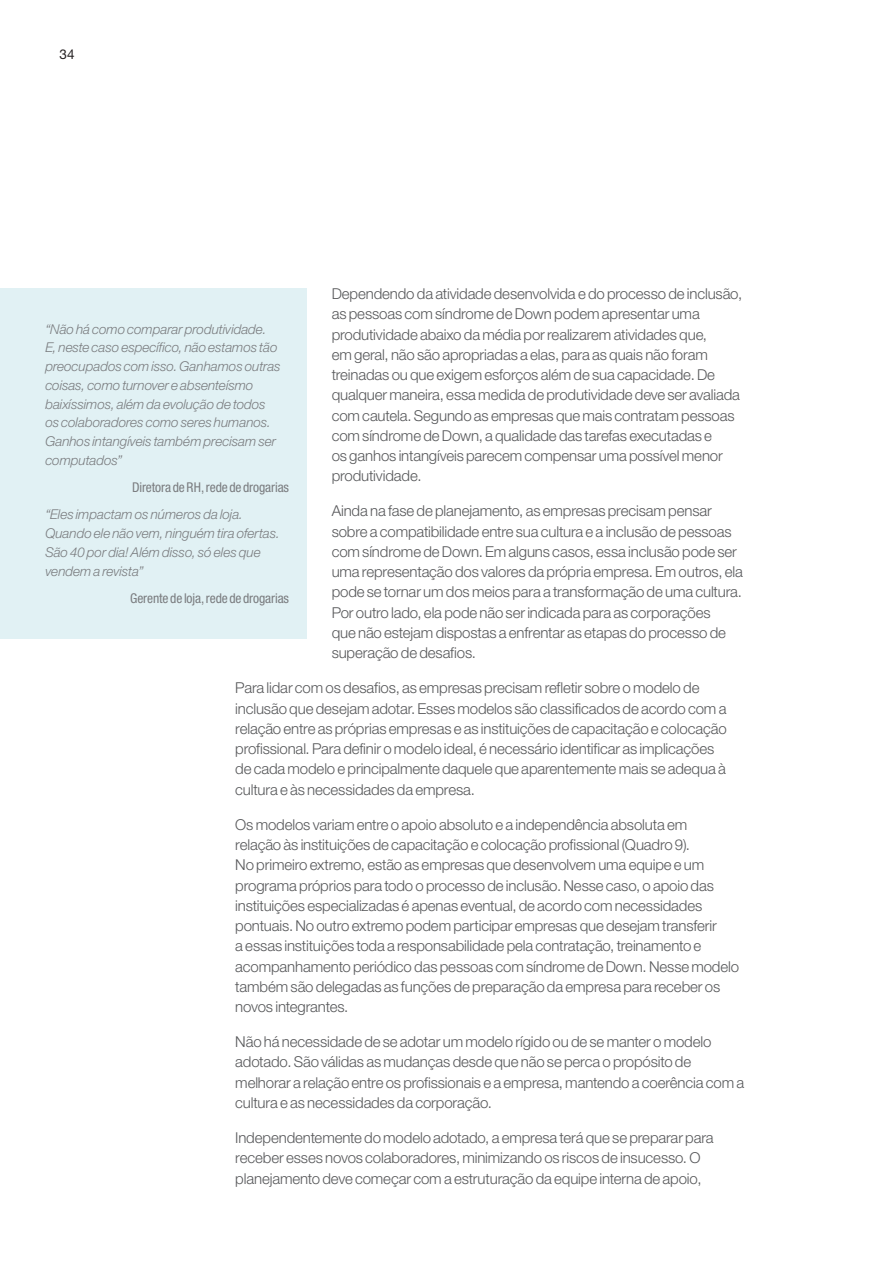
<style>
.page{position:relative;width:893px;height:1263px;background:#fff}
.page>*{position:absolute;margin:0;border:0;box-sizing:border-box;transform-origin:0 0}
.Body{font:300 15px/20.2px "Helvetica Neue LT Std";letter-spacing:-.01em;color:#57585a}
.BOX{font:italic 300 13.5px/18.8px "Helvetica Neue LT Std";letter-spacing:-.005em;color:#7a7c7f}
.box_assinat{font:condensed 13.5px "Helvetica Neue LT Std";letter-spacing:-.01em;color:#7a7c7f}
.t1{font:13.5px "Helvetica Neue LT Std";color:#231f20}
</style>
<div class="page">
<div style="left:0;top:288px;width:306px;height:351px;background:#e1f1f4"></div>
<p class="t1" style="left:60px;top:46px;width:17px">34</p>
<p class="Body" style="left:332px;top:283px;width:412px">Dependendo da atividade desenvolvida e do processo de inclusão, as pessoas com síndrome de Down podem apresentar uma produtividade abaixo da média por realizarem atividades que,<br>em geral, não são apropriadas a elas, para as quais não foram treinadas ou que exigem esforços além de sua capacidade. De qualquer maneira, essa medida de produtividade deve ser avaliada com cautela. Segundo as empresas que mais contratam pessoas com síndrome de Down, a qualidade das tarefas executadas e<br>os ganhos intangíveis parecem compensar uma possível menor produtividade.</p>
<p class="Body" style="left:332px;top:501px;width:413px">Ainda na fase de planejamento, as empresas precisam pensar sobre a compatibilidade entre sua cultura e a inclusão de pessoas com síndrome de Down. Em alguns casos, essa inclusão pode ser uma representação dos valores da própria empresa. Em outros, ela pode se tornar um dos meios para a transformação de uma cultura.<br>Por outro lado, ela pode não ser indicada para as corporações<br>que não estejam dispostas a enfrentar as etapas do processo de superação de desafios.</p>
<p class="Body" style="left:235px;top:677px;width:493px">Para lidar com os desafios, as empresas precisam refletir sobre o modelo de inclusão que desejam adotar. Esses modelos são classificados de acordo com a relação entre as próprias empresas e as instituições de capacitação e colocação profissional. Para definir o modelo ideal, é necessário identificar as implicações de cada modelo e principalmente daquele que aparentemente mais se adequa à cultura e às necessidades da empresa.</p>
<p class="Body" style="left:235px;top:814px;width:505px">Os modelos variam entre o apoio absoluto e a independência absoluta em<br>relação às instituições de capacitação e colocação profissional (Quadro 9).<br>No primeiro extremo, estão as empresas que desenvolvem uma equipe e um programa próprios para todo o processo de inclusão. Nesse caso, o apoio das instituições especializadas é apenas eventual, de acordo com necessidades pontuais. No outro extremo podem participar empresas que desejam transferir<br>a essas instituições toda a responsabilidade pela contratação, treinamento e acompanhamento periódico das pessoas com síndrome de Down. Nesse modelo também são delegadas as funções de preparação da empresa para receber os novos integrantes.</p>
<p class="Body" style="left:235px;top:1031px;width:510px">Não há necessidade de se adotar um modelo rígido ou de se manter o modelo adotado. São válidas as mudanças desde que não se perca o propósito de melhorar a relação entre os profissionais e a empresa, mantendo a coerência com a cultura e as necessidades da corporação.</p>
<p class="Body" style="left:235px;top:1127px;width:480px">Independentemente do modelo adotado, a empresa terá que se preparar para receber esses novos colaboradores, minimizando os riscos de insucesso. O planejamento deve começar com a estruturação da equipe interna de apoio,</p>
<p class="BOX" style="left:45px;top:319px;width:237px">“Não há como comparar produtividade.<br>E, neste caso específico, não estamos tão preocupados com isso. Ganhamos outras coisas, como turnover e absenteísmo baixíssimos, além da evolução de todos os colaboradores como seres humanos.<br>Ganhos intangíveis também precisam ser computados”</p>
<p class="box_assinat" style="left:132px;top:480px;width:158px">Diretora de RH, rede de drogarias</p>
<p class="BOX" style="left:45px;top:505px;width:236px">“Eles impactam os números da loja.<br>Quando ele não vem, ninguém tira ofertas.<br>São 40 por dia! Além disso, só eles que vendem a revista”</p>
<p class="box_assinat" style="left:130px;top:590px;width:160px">Gerente de loja, rede de drogarias</p>
</div>
